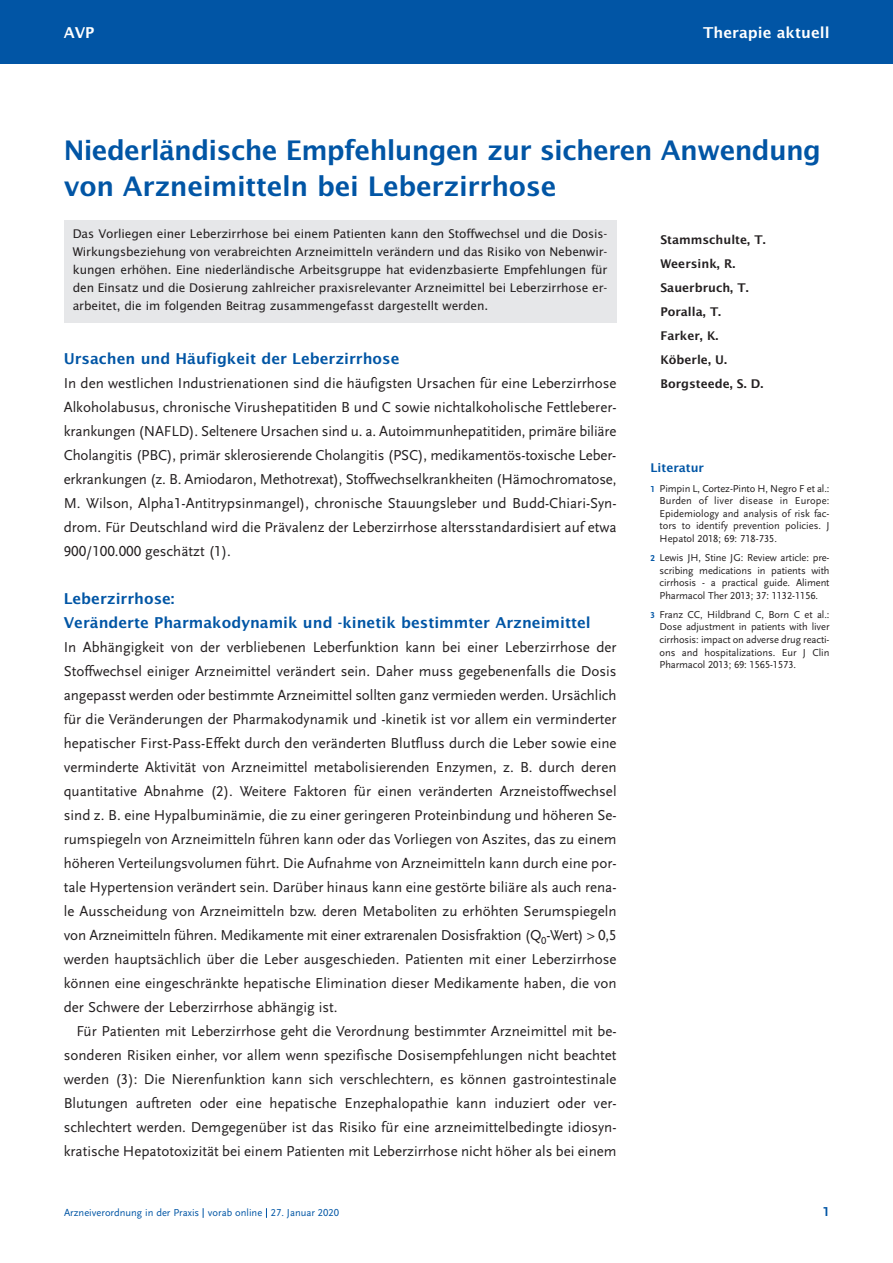
<style>
.page{position:relative;width:893px;height:1263px;background:#fff}
.page>*{position:absolute;margin:0;border:0;box-sizing:border-box;transform-origin:0 0}
.t1{font:600 27px/36px "Lucida Sans";letter-spacing:-.025em;color:#0155a5}
.t2{font:15px/24px "Scala Sans LF";color:#231f20;text-align:justify}
.t3{font:600 15px/24px "Lucida Sans";color:#0155a5}
.t4{font:600 15px "Lucida Sans";color:#fff}
.t5{font:700 13.5px "Scala Sans LF";color:#0155a5}
.t6{font:12px/18px "Lucida Sans";letter-spacing:-.01em;color:#231f20;text-align:justify}
.t7{font:600 12px/24px "Lucida Sans";color:#231f20}
.t8{font:600 12px "Lucida Sans";color:#0155a5}
.t9{font:10.5px/12.6px "Scala Sans LF";letter-spacing:-.005em;color:#231f20;text-align:justify}
.t10{font:10.5px "Scala Sans LF";color:#0155a5}
.s1{font-weight:700;font-size:9px;color:#0155a5}
</style>
<div class="page">
<div style="left:0;top:0;width:892px;height:64px;background:#0155a5"></div>
<div style="left:64px;top:220px;width:553px;height:102px;background:#e6e7e9"></div>
<p class="t4" style="left:64px;top:27px;width:32px">AVP</p>
<p class="t4" style="left:703px;top:27px;width:128px">Therapie aktuell</p>
<h1 class="t1" style="left:64px;top:134px;width:759px">Niederländische Empfehlungen zur sicheren Anwendung von Arzneimitteln bei Leberzirrhose</h1>
<p class="t6" style="left:73px;top:226px;width:536px">Das Vorliegen einer Leberzirrhose bei einem Patienten kann den Stoffwechsel und die Dosis-Wirkungsbeziehung von verabreichten Arzneimitteln verändern und das Risiko von Nebenwir&shy;kungen erhöhen. Eine niederländische Arbeitsgruppe hat evidenzbasierte Empfehlungen für den Einsatz und die Dosierung zahlreicher praxisrelevanter Arzneimittel bei Leberzirrhose er&shy;arbeitet, die im folgenden Beitrag zusammengefasst dargestellt werden.</p>
<p class="t3" style="left:64px;top:348px;width:337px">Ursachen und Häufigkeit der Leberzirrhose</p>
<p class="t2" style="left:64px;top:372px;width:554px">In den westlichen Industrienationen sind die häufigsten Ursachen für eine Leberzirrhose Alkoholabusus, chronische Virushepatitiden B und C sowie nichtalkoholische Fettleberer&shy;krankungen (NAFLD). Seltenere Ursachen sind u. a. Autoimmunhepatitiden, primäre biliäre Cholangitis (PBC), primär sklerosierende Cholangitis (PSC), medikamentös-toxische Leber - erkrankungen (z. B. Amiodaron, Methotrexat), Stoffwechselkrankheiten (Hämochromatose, M. Wilson, Alpha1-Antitrypsinmangel), chronische Stauungsleber und Budd-Chiari-Syn&shy;drom. Für Deutschland wird die Prävalenz der Leberzirrhose altersstandardisiert auf etwa 900/100.000 geschätzt (1).</p>
<p class="t3" style="left:64px;top:588px;width:529px">Leberzirrhose:<br>Veränderte Pharmakodynamik und -kinetik bestimmter Arzneimittel</p>
<p class="t2" style="left:64px;top:636px;width:554px">In Abhängigkeit von der verbliebenen Leberfunktion kann bei einer Leberzirrhose der Stoffwechsel einiger Arzneimittel verändert sein. Daher muss gegebenenfalls die Dosis angepasst werden oder bestimmte Arzneimittel sollten ganz vermieden werden. Ursächlich für die Veränderungen der Pharmakodynamik und -kinetik ist vor allem ein verminderter hepatischer First-Pass-Effekt durch den veränderten Blutfluss durch die Leber sowie eine ver minderte Aktivität von Arzneimittel metabolisierenden Enzymen, z. B. durch deren quan titative Abnahme (2). Weitere Faktoren für einen veränderten Arzneistoffwechsel sind z. B. eine Hypalbuminämie, die zu einer geringeren Proteinbindung und höheren Se&shy;rumspiegeln von Arzneimitteln führen kann oder das Vorliegen von Aszites, das zu einem höheren Verteilungsvolumen führt. Die Aufnahme von Arzneimitteln kann durch eine por - tale Hypertension verändert sein. Darüber hinaus kann eine gestörte biliäre als auch rena - le Ausscheidung von Arzneimitteln bzw. deren Metaboliten zu erhöhten Serumspiegeln von Arzneimitteln führen. Medikamente mit einer extrarenalen Dosisfraktion (Q<sub>0</sub>-Wert) &gt; 0,5 werden hauptsächlich über die Leber ausgeschieden. Patienten mit einer Leberzirrhose können eine eingeschränkte hepatische Elimination dieser Medikamente haben, die von der Schwere der Leberzirrhose abhängig ist.</p>
<p class="t2" style="left:64px;top:1020px;width:554px;text-indent:13px">Für Patienten mit Leberzirrhose geht die Verordnung bestimmter Arzneimittel mit be&shy;sonderen Risiken einher, vor allem wenn spezifische Dosisempfehlungen nicht beachtet werden (3): Die Nierenfunktion kann sich verschlechtern, es können gastrointestinale Blutungen auftreten oder eine hepatische Enzephalopathie kann induziert oder ver&shy;schlechtert werden. Demgegenüber ist das Risiko für eine arzneimittelbedingte idiosyn&shy;kratische Hepatotoxizität bei einem Patienten mit Leberzirrhose nicht höher als bei einem</p>
<p class="t7" style="left:660px;top:229px;width:107px">Stammschulte, T.<br>Weersink, R.<br>Sauerbruch, T.<br>Poralla, T.<br>Farker, K.<br>Köberle, U.<br>Borgsteede, S. D.</p>
<p class="t8" style="left:651px;top:463px;width:55px">Literatur</p>
<p class="t9" style="left:660px;top:483px;width:171px;text-indent:-9px"><span class="s1">1</span> Pimpin L, Cortez-Pinto H, Negro F et al.:<br>Burden of liver disease in Europe:<br>Epidemiology and analysis of risk fac&shy;tors to identify prevention policies. J Hepatol 2018; 69: 718-735.</p>
<p class="t9" style="left:660px;top:552px;width:171px;text-indent:-9px"><span class="s1">2</span> Lewis JH, Stine JG: Review article: pre&shy;scribing medications in patients with cirrhosis - a practical guide. Aliment Pharmacol Ther 2013; 37: 1132-1156.</p>
<p class="t9" style="left:660px;top:609px;width:171px;text-indent:-9px"><span class="s1">3</span> Franz CC, Hildbrand C, Born C et al.:<br>Dose adjustment in patients with liver cirrhosis: impact on adverse drug reacti&shy;ons and hospitalizations. Eur J Clin Pharmacol 2013; 69: 1565-1573.</p>
<p class="t10" style="left:64px;top:1208px;width:276px">Arzneiverordnung in der Praxis vorab online 27. Januar 2020</p>
<p class="t5" style="left:823px;top:1206px;width:8px">1</p>
</div>
